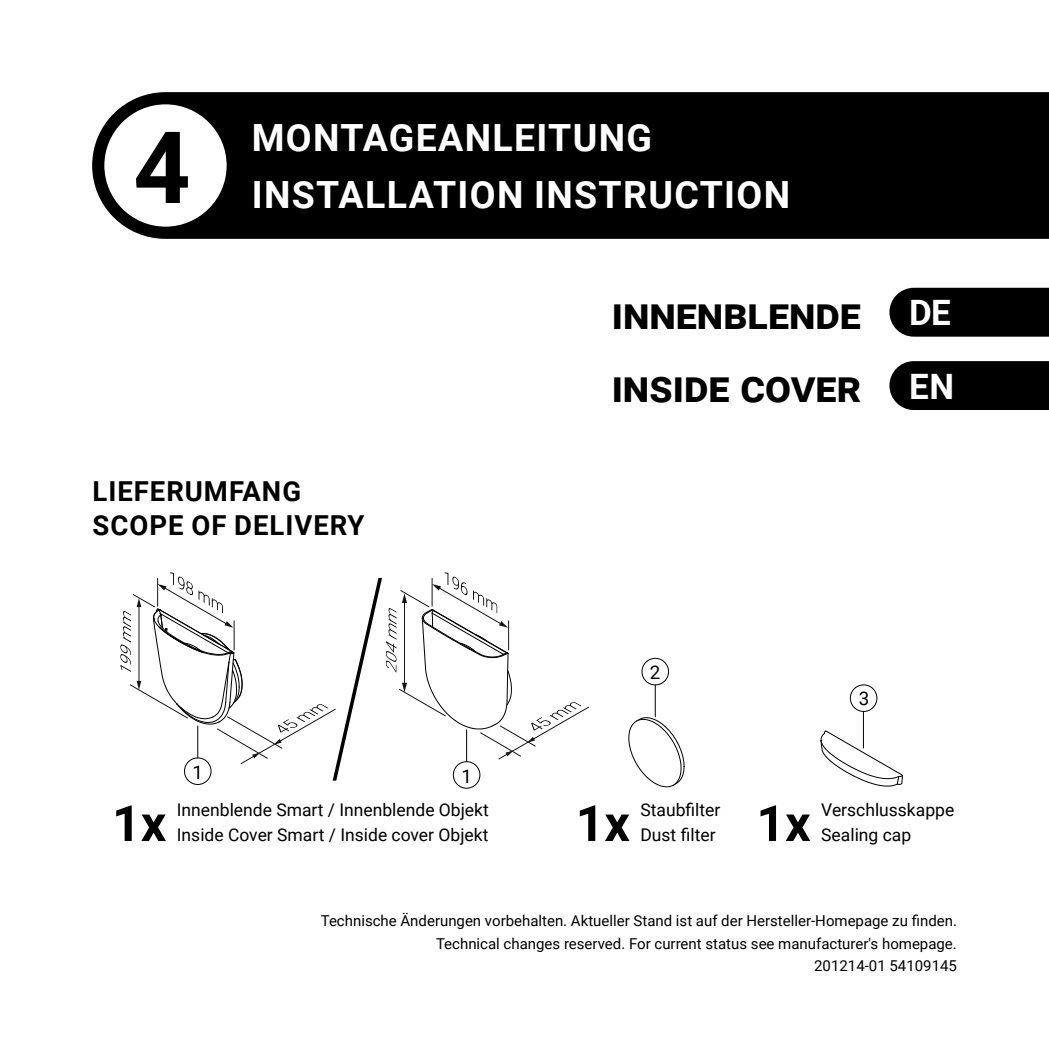
<style>
.page{position:relative;width:1049px;height:1049px;background:#fff}
.page>*{position:absolute;margin:0;border:0;box-sizing:border-box;transform-origin:0 0}
.t1{font:700 100px "Roboto";color:#000}
.t2{font:700 50px "Roboto";color:#000}
.t3{font:700 43.75px/73.2px "Roboto";color:#000}
.t4{font:700 37.5px/56.2px "Roboto";letter-spacing:.035em;color:#fff}
.t5{font:700 27.5px/34.5px "Roboto";letter-spacing:.035em;color:#000}
.t6{font:18.75px "Roboto";color:#000}
.t7{font:17.5px/24.8px "Roboto";color:#000}
.t8{font:15px/22.5px "Roboto";color:#000;text-align:right}
.s1{font-size:35px;color:#fff}
</style>
<div class="page">
<div style="left:92px;top:92px;width:957px;height:147px;background:#000"></div>
<div style="left:109px;top:109px;width:113px;height:113px;background:#fff;border-radius:50%"></div>
<div style="left:104px;top:104px;width:123px;height:123px;border:10px solid #fff;border-radius:50%"></div>
<div style="left:889px;top:288px;width:160px;height:49px;background:#000"></div>
<div style="left:889px;top:361px;width:160px;height:49px;background:#000"></div>
<div style="left:184px;top:757px;width:27px;height:28px;border:1px solid #000;border-radius:50%"></div>
<div style="left:453px;top:761px;width:27px;height:28px;border:1px solid #000;border-radius:50%"></div>
<svg style="left:120px;top:572px;width:469px;height:209px"></svg>
<svg style="left:628px;top:717px;width:57px;height:71px"></svg>
<hr style="left:655px;top:685px;width:1px;height:32px;background:#000">
<div style="left:641px;top:658px;width:28px;height:27px;border:1px solid #000;border-radius:50%"></div>
<svg style="left:820px;top:729px;width:83px;height:58px"></svg>
<hr style="left:863px;top:711px;width:1px;height:37px;background:#000">
<div style="left:850px;top:684px;width:27px;height:28px;border:1px solid #000;border-radius:50%"></div>
<h1 class="t1" style="left:133px;top:97px;width:59px">4</h1>
<h3 class="t4" style="left:252px;top:109px;width:540px">MONTAGEANLEITUNG<br>INSTALLATION INSTRUCTION</h3>
<h3 class="t5" style="left:93px;top:473px;width:273px">LIEFERUMFANG<br>SCOPE OF DELIVERY</h3>
<p class="t6" style="left:192px;top:759px;width:12px">1</p>
<p class="t6" style="left:461px;top:763px;width:12px">1</p>
<h2 class="t2" style="left:112px;top:788px;width:56px">1x</h2>
<p class="t7" style="left:177px;top:797px;width:313px">Innenblende Smart / Innenblende Objekt<br>Inside Cover Smart / Inside cover Objekt</p>
<h3 class="t3" style="left:612px;top:275px;width:344px">innenblende <span class="s1">DE </span>inside cover <span class="s1">EN</span></h3>
<p class="t6" style="left:650px;top:659px;width:12px">2</p>
<h2 class="t2" style="left:576px;top:788px;width:56px">1x</h2>
<p class="t7" style="left:640px;top:797px;width:81px">Staubfilter<br>Dust filter</p>
<p class="t6" style="left:859px;top:685px;width:12px">3</p>
<h2 class="t2" style="left:756px;top:788px;width:56px">1x</h2>
<p class="t7" style="left:821px;top:797px;width:135px">Verschlusskappe<br>Sealing cap</p>
<p class="t8" style="left:321px;top:909px;width:638px">Technische Änderungen vorbehalten. Aktueller Stand ist auf der Hersteller-Homepage zu finden.<br>Technical changes reserved. For current status see manufacturer's homepage.</p>
<p class="t8" style="left:814px;top:954px;width:144px">201214-01 54109145</p>
</div>
